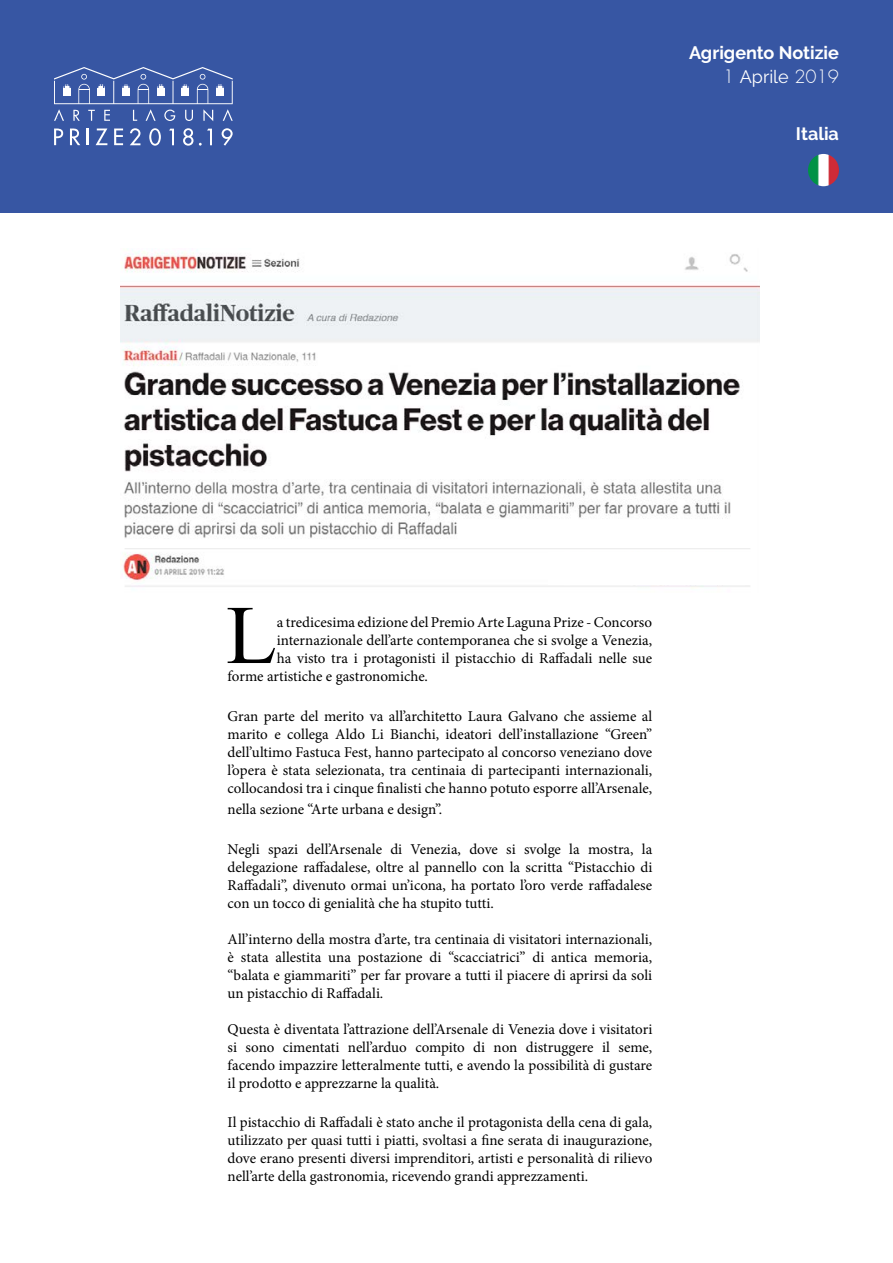
<style>
.page{position:relative;width:893px;height:1263px;background:#fff}
.page>*{position:absolute;margin:0;border:0;box-sizing:border-box;transform-origin:0 0}
.t1{font:83.25px "Times New Roman";color:#000}
.t2{font:700 18px/24px "Raleway";color:#fff;text-align:right}
.t3{font:15px/18px "Minion Pro";color:#000;text-align:justify}
.s1{font-family:"Futura";font-weight:300}
.s2{font-weight:400}
</style>
<div class="page">
<div style="left:0;top:0;width:893px;height:213px;background:#3756a3"></div>
<svg style="left:54px;top:67px;width:179px;height:54px"></svg>
<svg style="left:54px;top:129px;width:9px;height:16px"></svg>
<svg style="left:70px;top:129px;width:10px;height:16px"></svg>
<svg style="left:87px;top:129px;width:2px;height:16px"></svg>
<svg style="left:96px;top:129px;width:11px;height:16px"></svg>
<svg style="left:114px;top:129px;width:9px;height:16px"></svg>
<svg style="left:130px;top:128px;width:10px;height:17px"></svg>
<svg style="left:149px;top:128px;width:12px;height:18px"></svg>
<svg style="left:169px;top:129px;width:5px;height:16px"></svg>
<svg style="left:183px;top:128px;width:10px;height:18px"></svg>
<svg style="left:222px;top:128px;width:11px;height:18px"></svg>
<svg style="left:199px;top:129px;width:13px;height:17px"></svg>
<img style="left:808px;top:154px;width:31px;height:32px">
<img style="left:120px;top:250px;width:639px;height:338px">
<div style="left:549px;top:553px;width:206px;height:32px;background:#fff"></div>
<p class="t2" style="left:689px;top:41px;width:151px">Agrigento Notizie<br><span class="s1">1</span> <span class="s2">Aprile</span> <span class="s1">2019</span></p>
<p class="t2" style="left:796px;top:122px;width:45px">Italia</p>
<h1 class="t1" style="left:226px;top:576px;width:52px">L</h1>
<p class="t3" style="left:277px;top:613px;width:377px">a tredicesima edizione del Premio Arte Laguna Prize - Concorso</p>
<p class="t3" style="left:277px;top:631px;width:377px">internazionale dell’arte contemporanea che si svolge a Venezia,</p>
<p class="t3" style="left:277px;top:649px;width:377px">ha visto tra i protagonisti il pistacchio di Raffadali nelle sue</p>
<p class="t3" style="left:228px;top:667px;width:202px">forme artistiche e gastronomiche.</p>
<p class="t3" style="left:228px;top:707px;width:426px">Gran parte del merito va all’architetto Laura Galvano che assieme al marito e collega Aldo Li Bianchi, ideatori dell’installazione “Green” dell’ultimo Fastuca Fest, hanno partecipato al concorso veneziano dove l’opera è stata selezionata, tra centinaia di partecipanti internazionali, collocandosi tra i cinque finalisti che hanno potuto esporre all’Arsenale,</p>
<p class="t3" style="left:228px;top:800px;width:216px">nella sezione “Arte urbana e design”.</p>
<p class="t3" style="left:228px;top:840px;width:426px">Negli spazi dell’Arsenale di Venezia, dove si svolge la mostra, la delegazione raffadalese, oltre al pannello con la scritta “Pistacchio di Raffadali”, divenuto ormai un’icona, ha portato l’oro verde raffadalese con un tocco di genialità che ha stupito tutti.</p>
<p class="t3" style="left:228px;top:930px;width:426px">All’interno della mostra d’arte, tra centinaia di visitatori internazionali, è stata allestita una postazione di “scacciatrici” di antica memoria, “balata e giammariti” per far provare a tutti il piacere di aprirsi da soli un pistacchio di Raffadali.</p>
<p class="t3" style="left:228px;top:1020px;width:426px">Questa è diventata l’attrazione dell’Arsenale di Venezia dove i visitatori si sono cimentati nell’arduo compito di non distruggere il seme, facendo impazzire letteralmente tutti, e avendo la possibilità di gustare il prodotto e apprezzarne la qualità.</p>
<p class="t3" style="left:228px;top:1114px;width:426px">Il pistacchio di Raffadali è stato anche il protagonista della cena di gala, utilizzato per quasi tutti i piatti, svoltasi a fine serata di inaugurazione, dove erano presenti diversi imprenditori, artisti e personalità di rilievo nell’arte della gastronomia, ricevendo grandi apprezzamenti.</p>
</div>
